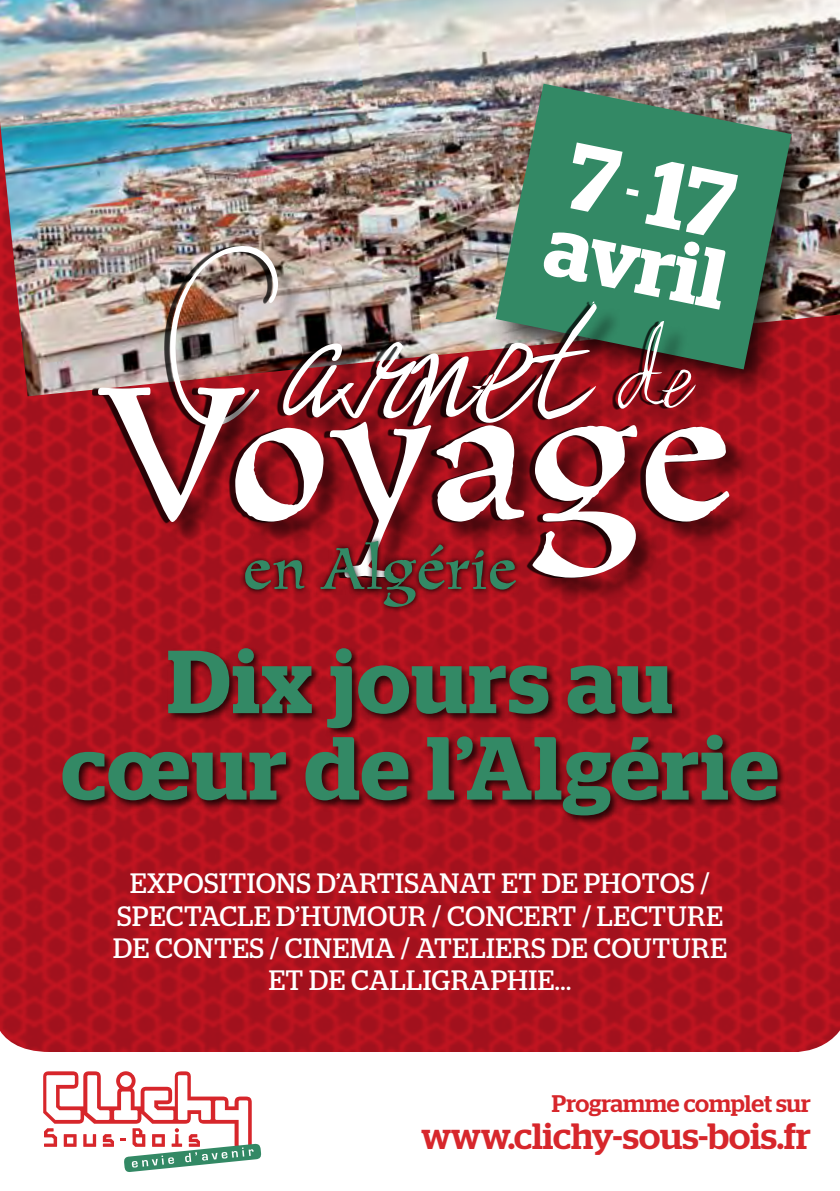
<style>
.page{position:relative;width:840px;height:1191px;background:#fff}
.page>*{position:absolute;margin:0;border:0;box-sizing:border-box;transform-origin:0 0}
.t1{font:600 89.2px/86.4px "Stag";letter-spacing:.02em;color:#338965;text-align:center}
.t2{font:600 84.2px "Stag";color:#fff}
.t3{font:500 36.6px "Stag";color:#d7262b}
.t4{font:28px/32.4px "Stag";letter-spacing:.02em;color:#fff;text-align:center}
.t5{font:500 24px "Stag";letter-spacing:-.005em;color:#d7262b}
</style>
<div class="page">
<img style="left:0;top:396px;width:839px;height:585px">
<svg style="left:0;top:981px;width:839px;height:174px"></svg>
<img style="left:0;top:0;width:839px;height:396px">
<div style="left:490px;top:78px;width:330px;height:321px;background:#000;opacity:.75"></div>
<img style="left:495px;top:84px;width:296px;height:285px">
<div style="left:92px;top:246px;width:631px;height:332px;background:#000;opacity:.75"></div>
<div style="left:173px;top:249px;width:546px;height:202px;background:#000;opacity:.54"></div>
<img style="left:170px;top:245px;width:525px;height:142px">
<div style="left:102px;top:391px;width:651px;height:211px;background:#000;opacity:.54"></div>
<svg style="left:98px;top:387px;width:630px;height:190px"></svg>
<svg style="left:239px;top:535px;width:282px;height:78px;background:#a8141f"></svg>
<svg style="left:245px;top:541px;width:270px;height:66px;background:#872a2c"></svg>
<div style="left:60px;top:646px;width:727px;height:179px;background:#000;opacity:.75"></div>
<svg style="left:43px;top:1071px;width:218px;height:101px"></svg>
<div style="left:563px;top:142px;width:174px;height:98px;background:#338965"></div>
<h2 class="t2" style="left:555px;top:197px;width:184px;rotate:11deg">avril</h2>
<h1 class="t1" style="left:61px;top:638px;width:718px">Dix jours au cœur de l’Algérie</h1>
<p class="t4" style="left:113px;top:867px;width:614px">EXPOSITIONS D’ARTISANAT ET DE PHOTOS / SPECTACLE D’HUMOUR / CONCERT / LECTURE DE CONTES / CINEMA / ATELIERS DE COUTURE ET DE CALLIGRAPHIE...</p>
<p class="t5" style="left:551px;top:1089px;width:260px">Programme complet sur</p>
<h3 class="t3" style="left:421px;top:1114px;width:390px">www.clichy-sous-bois.fr</h3>
</div>
